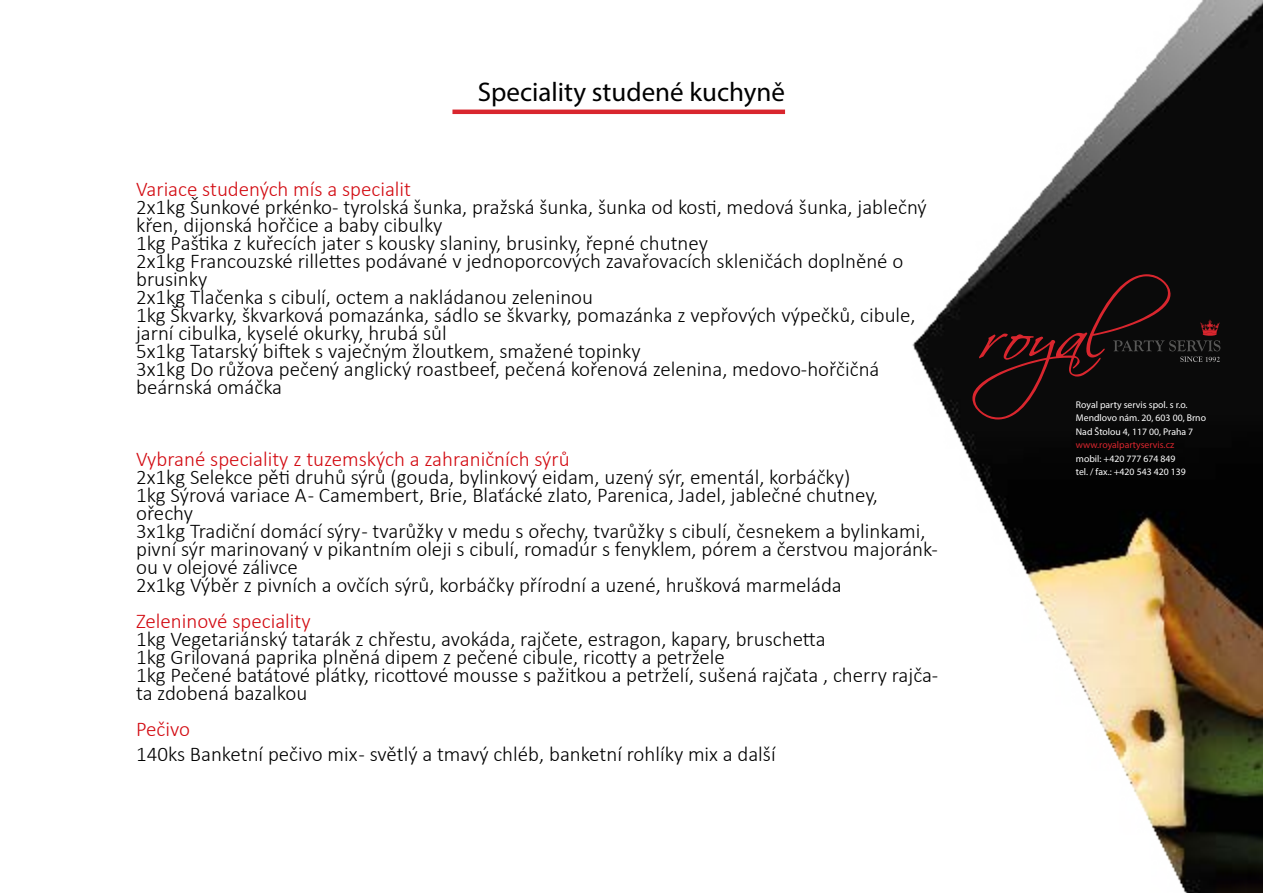
<style>
.page{position:relative;width:1263px;height:893px;background:#fff}
.page>*{position:absolute;margin:0;border:0;box-sizing:border-box;transform-origin:0 0}
.t1{font:27px "Myriad Pro";color:#000}
.t2{font:300 21px/18px "Calibri";color:#000}
.t3{font:300 21px "Calibri";color:#d20a11}
.t4{font:9.75px/13.5px "Myriad Pro";color:#fff}
.t5{font:9.75px "Myriad Pro";color:#d9262e}
</style>
<div class="page">
<img style="left:452px;top:0;width:811px;height:893px">
<svg style="left:972px;top:274px;width:248px;height:145px;background:#170c0d"></svg>
<hr style="left:452px;top:110px;width:333px;height:4px;background:#d9262e">
<p class="t1" style="left:478px;top:75px;width:309px">Speciality studené kuchyně</p>
<p class="t3" style="left:136px;top:176px;width:277px">Variace studených mís a specialit</p>
<p class="t2" style="left:136px;top:198px;width:792px">2x1kg Šunkové prkénko- tyrolská šunka, pražská šunka, šunka od kosti, medová šunka, jablečný křen, dijonská hořčice a baby cibulky<br>1kg Paštika z kuřecích jater s kousky slaniny, brusinky, řepné chutney<br>2x1kg Francouzské rillettes podávané v jednoporcových zavařovacích skleničách doplněné o brusinky<br>2x1kg Tlačenka s cibulí, octem a nakládanou zeleninou<br>1kg Škvarky, škvarková pomazánka, sádlo se škvarky, pomazánka z vepřových výpečků, cibule, jarní cibulka, kyselé okurky, hrubá sůl<br>5x1kg Tatarský biftek s vaječným žloutkem, smažené topinky<br>3x1kg Do růžova pečený anglický roastbeef, pečená kořenová zelenina, medovo-hořčičná beárnská omáčka</p>
<p class="t3" style="left:136px;top:446px;width:435px">Vybrané speciality z tuzemských a zahraničních sýrů</p>
<p class="t2" style="left:136px;top:468px;width:803px">2x1kg Selekce pěti druhů sýrů (gouda, bylinkový eidam, uzený sýr, ementál, korbáčky)<br>1kg Sýrová variace A - Camembert, Brie, Blaťácké zlato, Parenica, Jadel, jablečné chutney, ořechy<br>3x1kg Tradiční domácí sýry - tvarůžky v medu s ořechy, tvarůžky s cibulí, česnekem a bylinkami, pivní sýr marinovaný v pikantním oleji s cibulí, romadúr s fenyklem, pórem a čerstvou majoránk&shy;ou v olejové zálivce<br>2x1kg Výběr z pivních a ovčích sýrů, korbáčky přírodní a uzené, hrušková marmeláda</p>
<p class="t3" style="left:136px;top:608px;width:176px">Zeleninové speciality</p>
<p class="t2" style="left:136px;top:630px;width:804px">1kg Vegetariánský tatarák z chřestu, avokáda, rajčete, estragon, kapary, bruschetta<br>1kg Grilovaná paprika plněná dipem z pečené cibule, ricotty a petržele<br>1kg Pečené batátové plátky, ricottové mousse s pažitkou a petrželí, sušená rajčata , cherry rajča&shy;ta zdobená bazalkou</p>
<p class="t3" style="left:136px;top:716px;width:56px">Pečivo</p>
<p class="t2" style="left:136px;top:745px;width:641px">140ks Banketní pečivo mix - světlý a tmavý chléb, banketní rohlíky mix a další</p>
<p class="t4" style="left:1076px;top:397px;width:132px">Royal party servis spol. s r.o.<br>Mendlovo nám. 20, 603 00, Brno<br>Nad Štolou 4, 117 00, Praha 7</p>
<p class="t5" style="left:1076px;top:439px;width:100px">www.royalpartyservis.cz</p>
<p class="t4" style="left:1076px;top:451px;width:111px">mobil: +420 777 674 849 tel. / fax.: +420 543 420 139</p>
</div>
